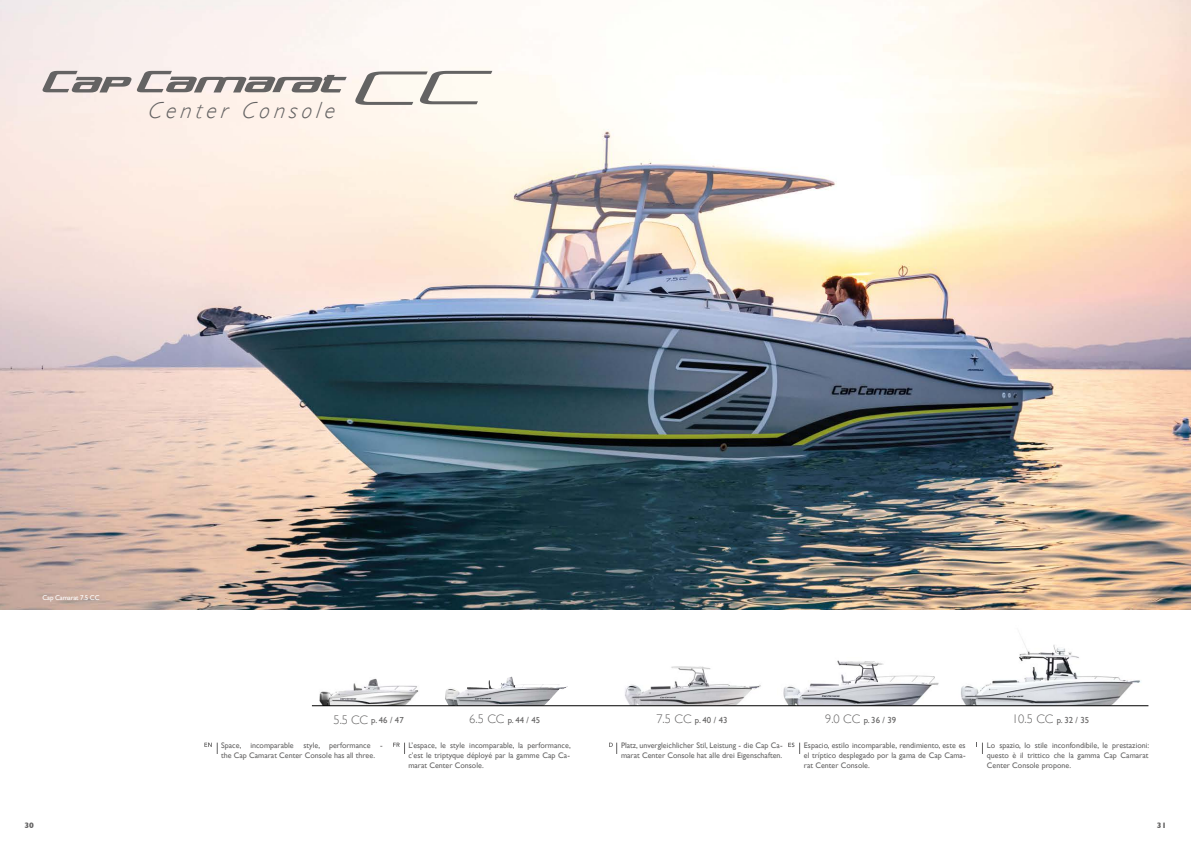
<style>
.page{position:relative;width:1191px;height:842px;background:#fff}
.page>*{position:absolute;margin:0;border:0;box-sizing:border-box;transform-origin:0 0}
.t1{font:italic 300 23.4px "Gill Sans";color:#646363}
.t2{font:8.8px "Gill Sans";color:#646363}
.t3{font:8px/10px "Gill Sans";color:#646363;text-align:justify}
.t4{font:700 8px "Gill Sans";color:#646363}
.t5{font:7px "Gill Sans";letter-spacing:-.025em;color:#fff}
.s1{font-weight:300;font-size:12.5px}
</style>
<div class="page">
<img style="left:0;top:0;width:1191px;height:609px">
<img style="left:319px;top:678px;width:100px;height:27px">
<img style="left:445px;top:677px;width:107px;height:28px">
<img style="left:783px;top:660px;width:156px;height:45px">
<img style="left:961px;top:639px;width:180px;height:66px">
<img style="left:625px;top:666px;width:136px;height:39px">
<hr style="left:312px;top:705px;width:836px;height:1px;background:#000">
<svg style="left:204px;top:743px;width:14px;height:11px"></svg>
<svg style="left:976px;top:743px;width:7px;height:11px"></svg>
<svg style="left:609px;top:743px;width:8px;height:11px"></svg>
<svg style="left:788px;top:743px;width:12px;height:11px"></svg>
<svg style="left:393px;top:743px;width:12px;height:11px"></svg>
<svg style="left:43px;top:71px;width:88px;height:21px;background:#b4aeac"></svg>
<svg style="left:137px;top:71px;width:362px;height:34px"></svg>
<h1 class="t1" style="left:148px;top:97px;width:193px">Center Console</h1>
<p class="t5" style="left:43px;top:594px;width:59px">Cap Camarat 7.5 CC</p>
<p class="t2" style="left:333px;top:714px;width:72px"><span class="s1">5.5 CC</span> p. 46 / 47</p>
<p class="t2" style="left:469px;top:714px;width:72px"><span class="s1">6.5 CC</span> p. 44 / 45</p>
<p class="t2" style="left:656px;top:714px;width:72px"><span class="s1">7.5 CC</span> p. 40 / 43</p>
<p class="t2" style="left:825px;top:714px;width:72px"><span class="s1">9.0 CC</span> p. 36 / 39</p>
<p class="t2" style="left:1012px;top:714px;width:79px"><span class="s1">10.5 CC</span> p. 32 / 35</p>
<p class="t3" style="left:804px;top:740px;width:163px">Espacio, estilo incomparable, rendimiento, este es el tríptico desplegado por la gama de Cap Cama&shy;rat Center Console.</p>
<p class="t3" style="left:221px;top:740px;width:163px">Space, incomparable style, performance - the Cap Camarat Center Console has all three.</p>
<p class="t3" style="left:408px;top:740px;width:164px">L’espace, le style incomparable, la performance, c’est le triptyque déployé par la gamme Cap Ca&shy;marat Center Console.</p>
<p class="t3" style="left:621px;top:740px;width:163px">Platz, unvergleichlicher Stil, Leistung - die Cap Ca&shy;marat Center Console hat alle drei Eigenschaften.</p>
<p class="t3" style="left:987px;top:740px;width:164px">Lo spazio, lo stile inconfondibile, le prestazioni: questo è il trittico che la gamma Cap Camarat Center Console propone.</p>
<p class="t4" style="left:25px;top:818px;width:11px">30</p>
<p class="t4" style="left:1157px;top:818px;width:11px">31</p>
</div>
